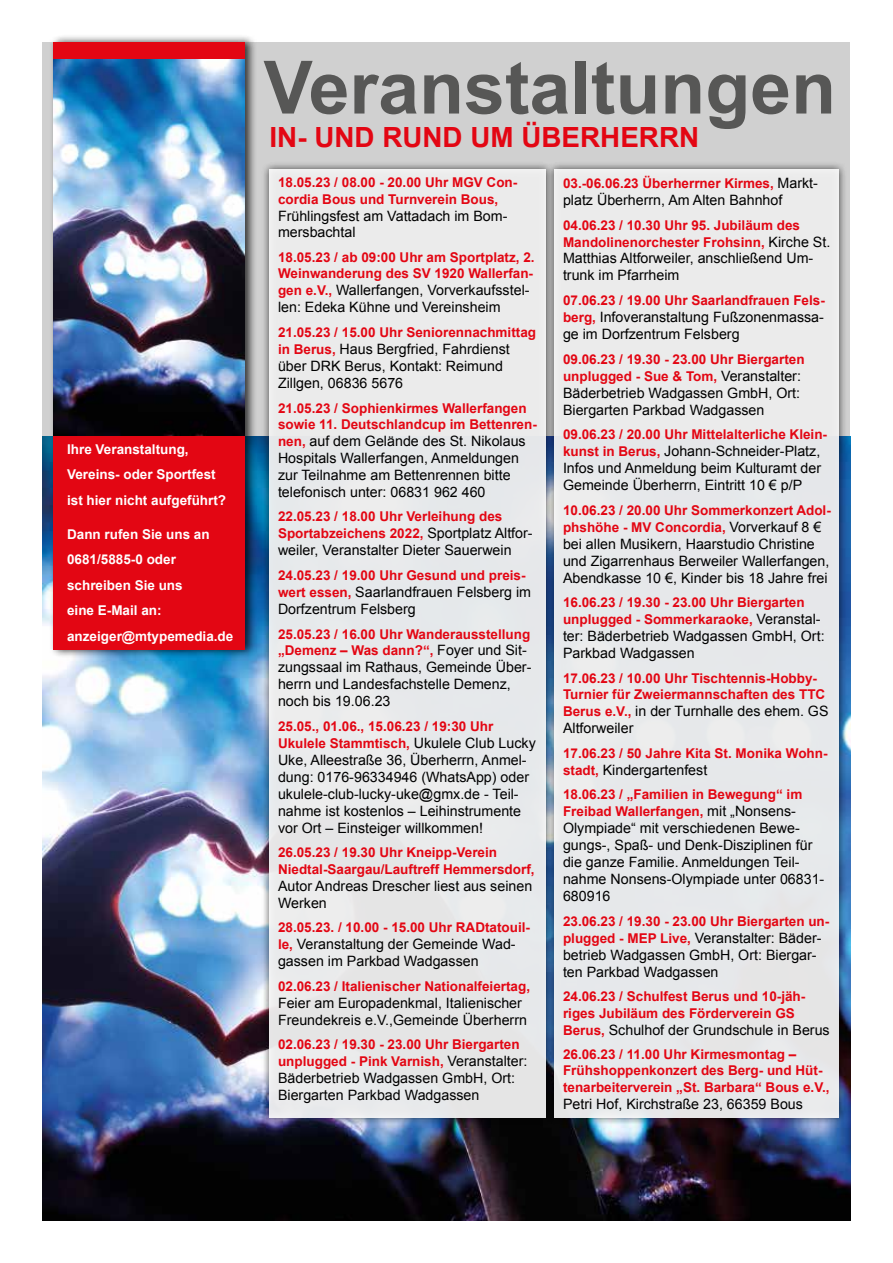
<style>
.page{position:relative;width:893px;height:1263px;background:#fff}
.page>*{position:absolute;margin:0;border:0;box-sizing:border-box;transform-origin:0 0}
.t1{font:700 73.5px "Arial";color:#575756}
.t2{font:700 27.75px "Arial";color:#e30613}
.t3{font:14.25px/17px "Arial";color:#000}
.t4{font:700 13.5px/17px "Arial";color:#e30613}
.t5{font:700 13.5px/25.5px "Arial";color:#fff}
.s1{font-weight:400;font-size:14.25px;color:#000}
.s2{font-weight:700;font-size:13.5px;color:#e30613}
</style>
<div class="page">
<div style="left:43px;top:43px;width:807px;height:607px;background:#d0d0d0"></div>
<img style="left:43px;top:436px;width:807px;height:784px">
<div style="left:261px;top:161px;width:293px;height:964px;background:#000;opacity:.75"></div>
<div style="left:269px;top:169px;width:277px;height:948px;background:#e9eaeb"></div>
<div style="left:546px;top:161px;width:302px;height:964px;background:#000;opacity:.75"></div>
<div style="left:554px;top:169px;width:285px;height:948px;background:#e6e9eb"></div>
<div style="left:49px;top:34px;width:208px;height:624px;background:#000;opacity:.75"></div>
<div style="left:53px;top:43px;width:191px;height:607px;background:#e30613"></div>
<img style="left:53px;top:60px;width:191px;height:376px">
<p class="t5" style="left:67px;top:436px;width:161px">Ihre Veranstaltung,<br>Vereins- oder Sportfest ist hier nicht aufgeführt?</p>
<p class="t5" style="left:67px;top:521px;width:168px">Dann rufen Sie uns an<br>0681/5885-0 oder schreiben Sie uns<br>eine E-Mail an: anzeiger@mtypemedia.de</p>
<h1 class="t1" style="left:264px;top:39px;width:574px">Veranstaltungen</h1>
<h2 class="t2" style="left:269px;top:119px;width:431px">IN- UND RUND UM ÜBERHERRN</h2>
<p class="t4" style="left:563px;top:175px;width:256px">03.-06.06.23 Überherrner Kirmes, <span class="s1">Markt-</span></p>
<p class="t3" style="left:563px;top:192px;width:221px">platz Überherrn, Am Alten Bahnhof</p>
<p class="t4" style="left:563px;top:217px;width:269px">04.06.23 / 10.30 Uhr 95. Jubiläum des<br>Mandolinenorchester Frohsinn, <span class="s1">Kirche St.</span></p>
<p class="t3" style="left:563px;top:250px;width:252px">Matthias Altforweiler, anschließend Um&shy;trunk im Pfarrheim</p>
<p class="t4" style="left:563px;top:292px;width:263px">07.06.23 / 19.00 Uhr Saarlandfrauen Fels-</p>
<p class="t3" style="left:563px;top:309px;width:262px"><span class="s2">berg,</span> Infoveranstaltung Fußzonenmassa&shy;ge im Dorfzentrum Felsberg</p>
<p class="t4" style="left:563px;top:351px;width:243px">09.06.23 / 19.30 - 23.00 Uhr Biergarten unplugged - Sue &amp; Tom, <span class="s1">Veranstalter:</span></p>
<p class="t3" style="left:563px;top:384px;width:239px">Bäderbetrieb Wadgassen GmbH, Ort:<br>Biergarten Parkbad Wadgassen</p>
<p class="t4" style="left:563px;top:427px;width:266px">09.06.23 / 20.00 Uhr Mittelalterliche Klein-</p>
<p class="t3" style="left:563px;top:443px;width:260px;text-align:justify"><span class="s2">kunst in Berus,</span> Johann-Schneider-Platz, Infos und Anmeldung beim Kulturamt der Gemeinde Überherrn, Eintritt 10 € p/P</p>
<p class="t4" style="left:563px;top:502px;width:269px">10.06.23 / 20.00 Uhr Sommerkonzert Adol&shy;phshöhe - MV Concordia, <span class="s1">Vorverkauf 8 €</span></p>
<p class="t3" style="left:563px;top:535px;width:268px">bei allen Musikern, Haarstudio Christine und Zigarrenhaus Berweiler Wallerfangen,<br>Abendkasse 10 €, Kinder bis 18 Jahre frei</p>
<p class="t4" style="left:563px;top:595px;width:259px">16.06.23 / 19.30 - 23.00 Uhr Biergarten unplugged - Sommerkaraoke, <span class="s1">Veranstal-</span></p>
<p class="t3" style="left:563px;top:628px;width:263px">ter: Bäderbetrieb Wadgassen GmbH, Ort:<br>Parkbad Wadgassen</p>
<p class="t4" style="left:563px;top:670px;width:264px;line-height:16.2px">17.06.23 / 10.00 Uhr Tischtennis-Hobby-<br>Turnier für Zweiermannschaften des TTC</p>
<p class="t3" style="left:563px;top:703px;width:267px"><span class="s2">Berus e.V.,</span> in der Turnhalle des ehem. GS<br>Altforweiler</p>
<p class="t4" style="left:563px;top:745px;width:266px">17.06.23 / 50 Jahre Kita St. Monika Wohn-</p>
<p class="t3" style="left:563px;top:761px;width:146px"><span class="s2">stadt,</span> Kindergartenfest</p>
<p class="t4" style="left:563px;top:787px;width:241px">18.06.23 / „Familien in Bewegung“ im<br>Freibad Wallerfangen, <span class="s1">mit „Nonsens-</span></p>
<p class="t3" style="left:563px;top:820px;width:263px">Olympiade“ mit verschiedenen Bewe&shy;gungs-, Spaß- und Denk-Disziplinen für die ganze Familie. Anmeldungen Teil&shy;nahme Nonsens-Olympiade unter 06831-<br>680916</p>
<p class="t4" style="left:563px;top:913px;width:268px">23.06.23 / 19.30 - 23.00 Uhr Biergarten un-</p>
<p class="t3" style="left:563px;top:929px;width:260px"><span class="s2">plugged - MEP Live,</span> Veranstalter: Bäder&shy;betrieb Wadgassen GmbH, Ort: Biergar&shy;ten Parkbad Wadgassen</p>
<p class="t4" style="left:563px;top:989px;width:244px;line-height:16.2px">24.06.23 / Schulfest Berus und 10-jäh&shy;riges Jubiläum des Förderverein GS</p>
<p class="t3" style="left:563px;top:1021px;width:268px"><span class="s2">Berus,</span> Schulhof der Grundschule in Berus</p>
<p class="t4" style="left:563px;top:1047px;width:268px;line-height:16.2px">26.06.23 / 11.00 Uhr Kirmesmontag –<br>Frühshoppenkonzert des Berg- und Hüt&shy;tenarbeiterverein „St. Barbara“ Bous e.V.,</p>
<p class="t3" style="left:563px;top:1095px;width:241px">Petri Hof, Kirchstraße 23, 66359 Bous</p>
<p class="t4" style="left:278px;top:175px;width:241px;line-height:16.2px">18.05.23 / 08.00 - 20.00 Uhr MGV Con&shy;cordia Bous und Turnverein Bous,</p>
<p class="t3" style="left:278px;top:207px;width:231px">Frühlingsfest am Vattadach im Bom&shy;mersbachtal</p>
<p class="t4" style="left:278px;top:250px;width:258px;line-height:16.2px">18.05.23 / ab 09:00 Uhr am Sportplatz, 2.<br>Weinwanderung des SV 1920 Wallerfan-</p>
<p class="t3" style="left:278px;top:282px;width:253px"><span class="s2">gen e.V.,</span> Wallerfangen, Vorverkaufsstel&shy;len: Edeka Kühne und Vereinsheim</p>
<p class="t4" style="left:278px;top:324px;width:260px">21.05.23 / 15.00 Uhr Seniorennachmittag</p>
<p class="t3" style="left:278px;top:341px;width:233px"><span class="s2">in Berus,</span> Haus Bergfried, Fahrdienst über DRK Berus, Kontakt: Reimund<br>Zillgen, 06836 5676</p>
<p class="t4" style="left:278px;top:400px;width:260px;line-height:16.2px">21.05.23 / Sophienkirmes Wallerfangen sowie 11. Deutschlandcup im Bettenren-</p>
<p class="t3" style="left:278px;top:432px;width:249px"><span class="s2">nen,</span> auf dem Gelände des St. Nikolaus Hospitals Wallerfangen, Anmeldungen zur Teilnahme am Bettenrennen bitte telefonisch unter: 06831 962 460</p>
<p class="t4" style="left:278px;top:508px;width:256px">22.05.23 / 18.00 Uhr Verleihung des<br>Sportabzeichens 2022, <span class="s1">Sportplatz Altfor-</span></p>
<p class="t3" style="left:278px;top:542px;width:235px">weiler, Veranstalter Dieter Sauerwein</p>
<p class="t4" style="left:278px;top:567px;width:249px">24.05.23 / 19.00 Uhr Gesund und preis-</p>
<p class="t3" style="left:278px;top:583px;width:255px"><span class="s2">wert essen,</span> Saarlandfrauen Felsberg im<br>Dorfzentrum Felsberg</p>
<p class="t4" style="left:278px;top:626px;width:254px">25.05.23 / 16.00 Uhr Wanderausstellung „Demenz – Was dann?“, <span class="s1">Foyer und Sit-</span></p>
<p class="t3" style="left:278px;top:659px;width:255px">zungssaal im Rathaus, Gemeinde Über&shy;herrn und Landesfachstelle Demenz, noch bis 19.06.23</p>
<p class="t4" style="left:278px;top:718px;width:259px">25.05., 01.06., 15.06.23 / 19:30 Uhr<br>Ukulele Stammtisch, <span class="s1">Ukulele Club Lucky</span></p>
<p class="t3" style="left:278px;top:751px;width:253px">Uke, Alleestraße 36, Überherrn, Anmel&shy;dung: 0176-96334946 (WhatsApp) oder ukulele-club-lucky-uke@gmx.de - Teil&shy;nahme ist kostenlos – Leihinstrumente vor Ort – Einsteiger willkommen!</p>
<p class="t4" style="left:278px;top:845px;width:258px;line-height:16.2px">26.05.23 / 19.30 Uhr Kneipp-Verein<br>Niedtal-Saargau/Lauftreff Hemmersdorf,</p>
<p class="t3" style="left:278px;top:877px;width:256px">Autor Andreas Drescher liest aus seinen<br>Werken</p>
<p class="t4" style="left:278px;top:919px;width:254px">28.05.23. / 10.00 - 15.00 Uhr RADtatouil-</p>
<p class="t3" style="left:278px;top:936px;width:239px"><span class="s2">le,</span> Veranstaltung der Gemeinde Wad&shy;gassen im Parkbad Wadgassen</p>
<p class="t4" style="left:278px;top:978px;width:254px">02.06.23 / Italienischer Nationalfeiertag,</p>
<p class="t3" style="left:278px;top:994px;width:250px">Feier am Europadenkmal, Italienischer<br>Freundekreis e.V.,Gemeinde Überherrn</p>
<p class="t4" style="left:278px;top:1037px;width:251px">02.06.23 / 19.30 - 23.00 Uhr Biergarten unplugged - Pink Varnish, <span class="s1">Veranstalter:</span></p>
<p class="t3" style="left:278px;top:1070px;width:239px">Bäderbetrieb Wadgassen GmbH, Ort:<br>Biergarten Parkbad Wadgassen</p>
</div>
